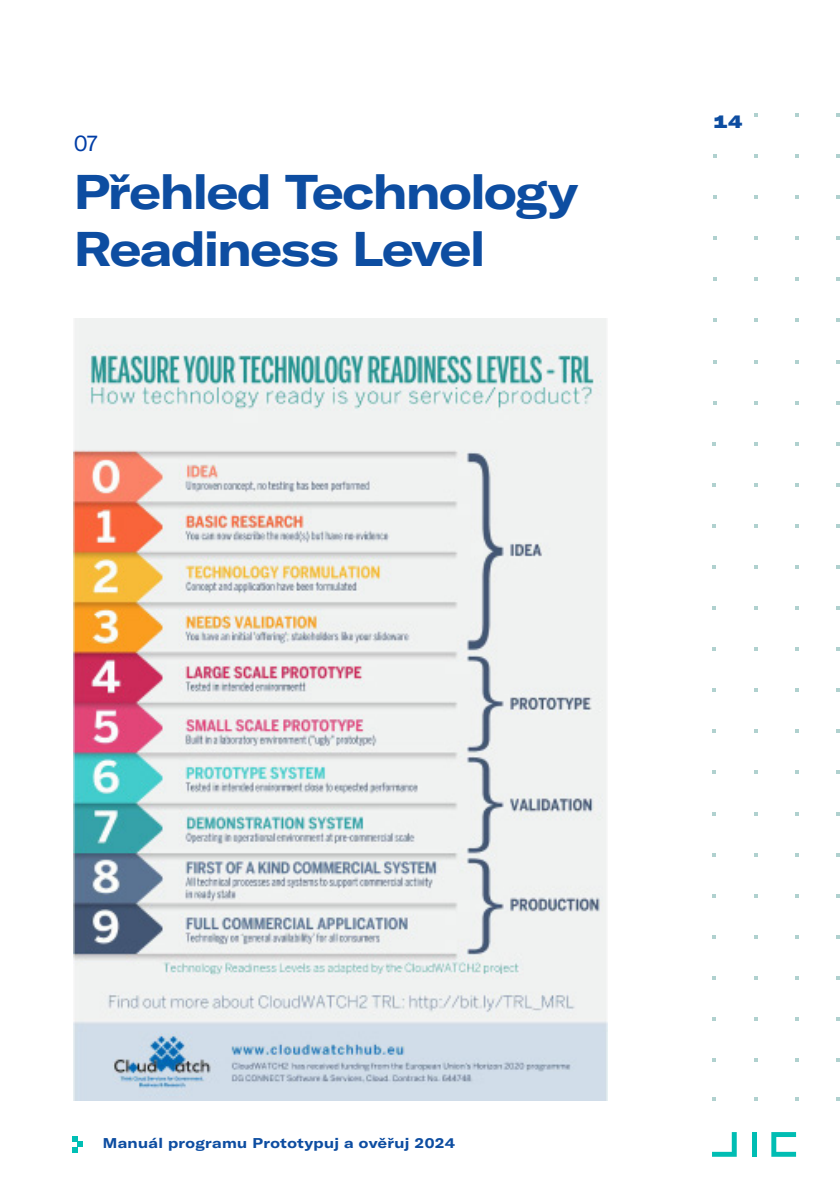
<style>
.page{position:relative;width:840px;height:1191px;background:#fff}
.page>*{position:absolute;margin:0;border:0;box-sizing:border-box;transform-origin:0 0}
.t1{font:700 expanded 48px/57.6px "GT America";letter-spacing:-.035em;color:#0d4da1}
.t2{font:22px "GT America";color:#003da6}
.t3{font:900 expanded 18px "GT America";color:#0d4da1}
.doc-name{font:700 expanded 14px "GT America";letter-spacing:.025em;color:#0d4da1}
</style>
<div class="page">
<svg style="left:712px;top:1132px;width:24px;height:24px"></svg>
<div style="left:751px;top:1132px;width:5px;height:24px;background:#00bdb3"></div>
<svg style="left:771px;top:1132px;width:24px;height:24px"></svg>
<svg style="left:72px;top:1136px;width:11px;height:16px"></svg>
<svg style="left:836px;top:154px;width:3px;height:4px"></svg>
<svg style="left:795px;top:154px;width:3px;height:4px"></svg>
<svg style="left:754px;top:154px;width:3px;height:4px"></svg>
<svg style="left:713px;top:154px;width:3px;height:4px"></svg>
<img style="left:74px;top:319px;width:532px;height:782px">
<p class="t2" style="left:74px;top:130px;width:25px">07</p>
<p class="t1" style="left:74px;top:162px;width:505px">Přehled Technology<br>Readiness Level</p>
<p class="t3" style="left:713px;top:110px;width:30px">14</p>
<p class="doc-name" style="left:103px;top:1134px;width:354px">Manuál programu Prototypuj a ověřuj 2024</p>
</div>
